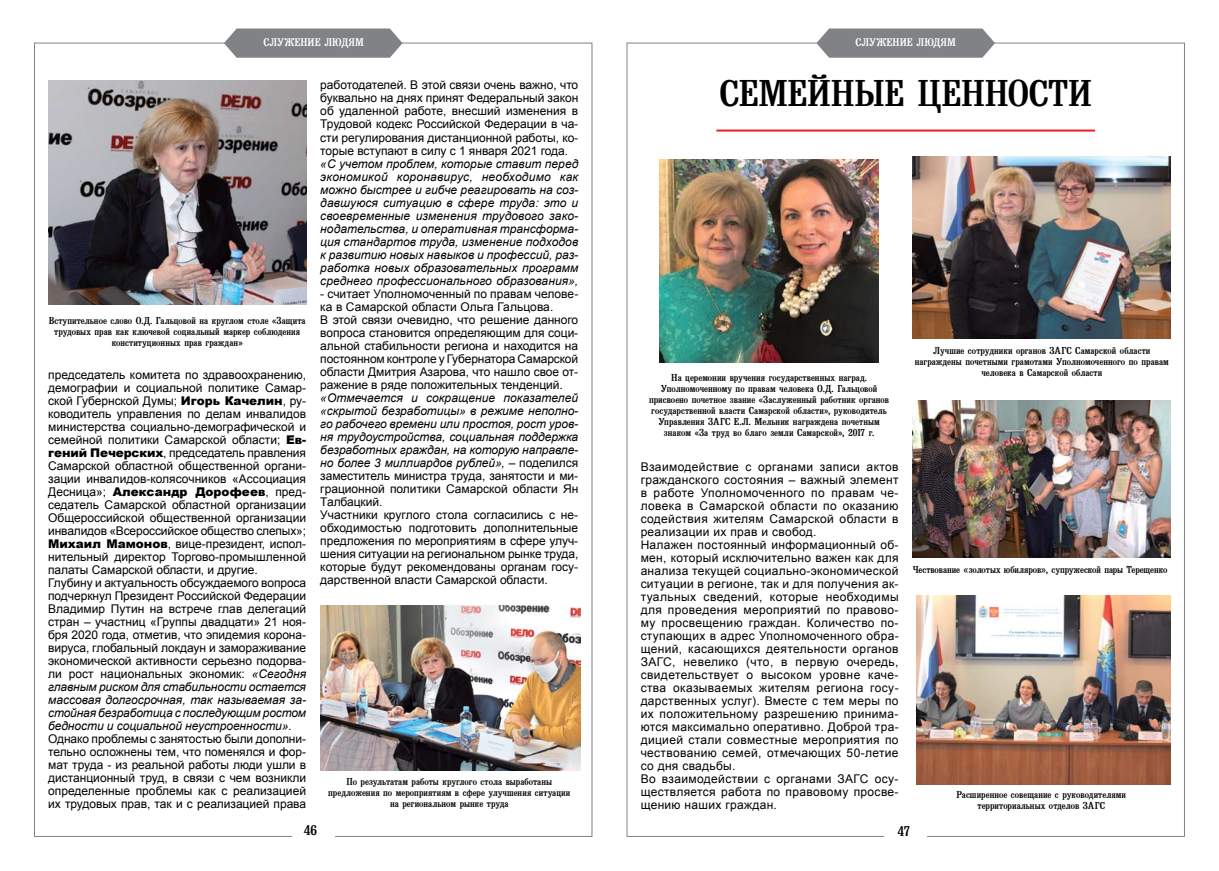
<style>
.page{position:relative;width:1219px;height:871px;background:#fff}
.page>*{position:absolute;margin:0;border:0;box-sizing:border-box;transform-origin:0 0}
.t1{font:37px "Bruskovaya Plain";letter-spacing:-.005em;color:#000}
.t2{font:14px "Bruskovaya Plain";color:#000}
.t3{font:12px/13px "Arial";color:#000}
.t4{font:12px/13px "Arial";letter-spacing:.03em;color:#000}
.t5{font:italic 12px/13px "Arial";letter-spacing:.005em;color:#000;text-align:justify}
.t6{font:11px "Bruskovaya Plain";letter-spacing:.005em;color:#fff}
.t7{font:10px/11px "Bruskovaya Plain";letter-spacing:.005em;color:#000;text-align:center}
.s1{font-weight:900}
.s2{font-style:italic}
.s3{font-family:"Arial"}
</style>
<div class="page">
<svg style="left:224px;top:28px;width:179px;height:30px;background:#8c8e90"></svg>
<svg style="left:816px;top:28px;width:179px;height:30px;background:#8c8e90"></svg>
<hr style="left:716px;top:129px;width:379px;height:2px;background:#ed1c24">
<img style="left:659px;top:159px;width:220px;height:203px">
<img style="left:913px;top:157px;width:258px;height:181px">
<img style="left:916px;top:595px;width:255px;height:189px">
<img style="left:913px;top:400px;width:258px;height:157px">
<img style="left:48px;top:81px;width:258px;height:223px">
<img style="left:320px;top:605px;width:261px;height:165px">
<p class="t6" style="left:264px;top:36px;width:30px">СЛУЖЕНИЕ</p>
<p class="t6" style="left:325px;top:36px;width:40px">ЛЮДЯМ</p>
<p class="t6" style="left:855px;top:36px;width:30px">СЛУЖЕНИЕ</p>
<p class="t6" style="left:917px;top:36px;width:40px">ЛЮДЯМ</p>
<p class="t7" style="left:49px;top:315px;width:258px">Вступительное слово О.Д. Гальцовой на круглом столе «Защита трудовых прав как ключевой социальный маркер соблюдения конституционных прав граждан»</p>
<p class="t3" style="left:48px;top:368px;width:260px">председатель комитета по здравоохранению, демографии и социальной политике Самар&shy;ской Губернской Думы; <span class="s1">Игорь Качелин</span>, ру&shy;ководитель управления по делам инвалидов министерства социально-демографической и семейной политики Самарской области; <span class="s1">Ев&shy;гений Печерских</span>, председатель правления Самарской областной общественной органи&shy;зации инвалидов-колясочников «Ассоциация Десница»; <span class="s1">Александр Дорофеев</span>, пред&shy;седатель Самарской областной организации Общероссийской общественной организации инвалидов «Всероссийское общество слепых»; <span class="s1">Михаил Мамонов</span>, вице-президент, испол&shy;нительный директор Торгово-промышленной палаты Самарской области, и другие.<br>Глубину и актуальность обсуждаемого вопроса подчеркнул Президент Российской Федерации Владимир Путин на встрече глав делегаций стран – участниц «Группы двадцати» 21 ноя&shy;бря 2020 года, отметив, что эпидемия корона&shy;вируса, глобальный локдаун и замораживание экономической активности серьезно подорва&shy;ли рост национальных экономик: <span class="s2">«Сегодня главным риском для стабильности остается массовая долгосрочная, так называемая за&shy;стойная безработица с последующим ростом бедности и социальной неустроенности».</span></p>
<p class="t3" style="left:48px;top:732px;width:259px;text-align:justify">Однако проблемы с занятостью были дополни&shy;тельно осложнены тем, что поменялся и фор&shy;мат труда - из реальной работы люди ушли в дистанционный труд, в связи с чем возникли определенные проблемы как с реализацией их трудовых прав, так и с реализацией права</p>
<p class="t3" style="left:320px;top:79px;width:259px;text-align:justify">работодателей. В этой связи очень важно, что буквально на днях принят Федеральный закон об удаленной работе, внесший изменения в Трудовой кодекс Российской Федерации в ча&shy;сти регулирования дистанционной работы, ко&shy;торые вступают в силу с 1 января 2021 года.</p>
<p class="t5" style="left:320px;top:157px;width:260px">«С учетом проблем, которые ставит перед экономикой коронавирус, необходимо как можно быстрее и гибче реагировать на соз&shy;давшуюся ситуацию в сфере труда: это и своевременные изменения трудового зако&shy;нодательства, и оперативная трансформа&shy;ция стандартов труда, изменение подходов к развитию новых навыков и профессий, раз&shy;работка новых образовательных программ среднего профессионального образования»,</p>
<p class="t3" style="left:320px;top:287px;width:260px">- считает Уполномоченный по правам челове&shy;ка в Самарской области Ольга Гальцова.<br>В этой связи очевидно, что решение данного вопроса становится определяющим для соци&shy;альной стабильности региона и находится на постоянном контроле у Губернатора Самарской области Дмитрия Азарова, что нашло свое от&shy;ражение в ряде положительных тенденций.</p>
<p class="t3" style="left:320px;top:391px;width:260px"><span class="s2">«Отмечается и сокращение показателей «скрытой безработицы» в режиме неполно&shy;го рабочего времени или простоя, рост уров&shy;ня трудоустройства, социальная поддержка безработных граждан, на которую направле&shy;но более 3 миллиардов рублей»,</span> – поделился заместитель министра труда, занятости и ми&shy;грационной политики Самарской области Ян Талбацкий.<br>Участники круглого стола согласились с не&shy;обходимостью подготовить дополнительные предложения по мероприятиям в сфере улуч&shy;шения ситуации на региональном рынке труда, которые будут рекомендованы органам госу&shy;дарственной власти Самарской области.</p>
<p class="t7" style="left:328px;top:776px;width:244px">По результатам работы круглого стола выработаны предложения по мероприятиям в сфере улучшения ситуации на региональном рынке труда</p>
<h1 class="t1" style="left:719px;top:73px;width:374px">Семейные ценности</h1>
<p class="t7" style="left:649px;top:372px;width:242px">На церемонии вручения государственных наград.<br>Уполномоченному по правам человека О.Д. Гальцовой присвоено почетное звание «Заслуженный работник органов государственной власти Самарской области», руководитель Управления ЗАГС Е.Л. Мельник награждена почетным знаком «За труд во благо земли Самарской», 2017 г.</p>
<p class="t4" style="left:641px;top:460px;width:259px">Взаимодействие с органами записи актов гражданского состояния – важный элемент в работе Уполномоченного по правам че&shy;ловека в Самарской области по оказанию содействия жителям Самарской области в реализации их прав и свобод.<br>Налажен постоянный информационный об&shy;мен, который исключительно важен как для анализа текущей социально-экономической ситуации в регионе, так и для получения ак&shy;туальных сведений, которые необходимы для проведения мероприятий по правово&shy;му просвещению граждан. Количество по&shy;ступающих в адрес Уполномоченного обра&shy;щений, касающихся деятельности органов ЗАГС, невелико (что, в первую очередь, свидетельствует о высоком уровне каче&shy;ства оказываемых жителям региона госу&shy;дарственных услуг). Вместе с тем меры по их положительному разрешению принима&shy;ются максимально оперативно. Доброй тра&shy;дицией стали совместные мероприятия по чествованию семей, отмечающих 50-летие со дня свадьбы.<br>Во взаимодействии с органами ЗАГС осу&shy;ществляется работа по правовому просве&shy;щению наших граждан.</p>
<p class="t7" style="left:915px;top:345px;width:256px">Лучшие сотрудники органов ЗАГС Самарской области награждены почетными грамотами Уполномоченного по правам человека в Самарской области</p>
<p class="t7" style="left:913px;top:564px;width:256px">Чествование <span class="s3">«</span>золотых юбиляров<span class="s3">»</span>, супружеской пары Терещенко</p>
<p class="t7" style="left:956px;top:789px;width:171px">Расширенное совещание с руководителями территориальных отделов ЗАГС</p>
<p class="t2" style="left:304px;top:822px;width:15px">46</p>
<p class="t2" style="left:898px;top:823px;width:14px">47</p>
</div>
